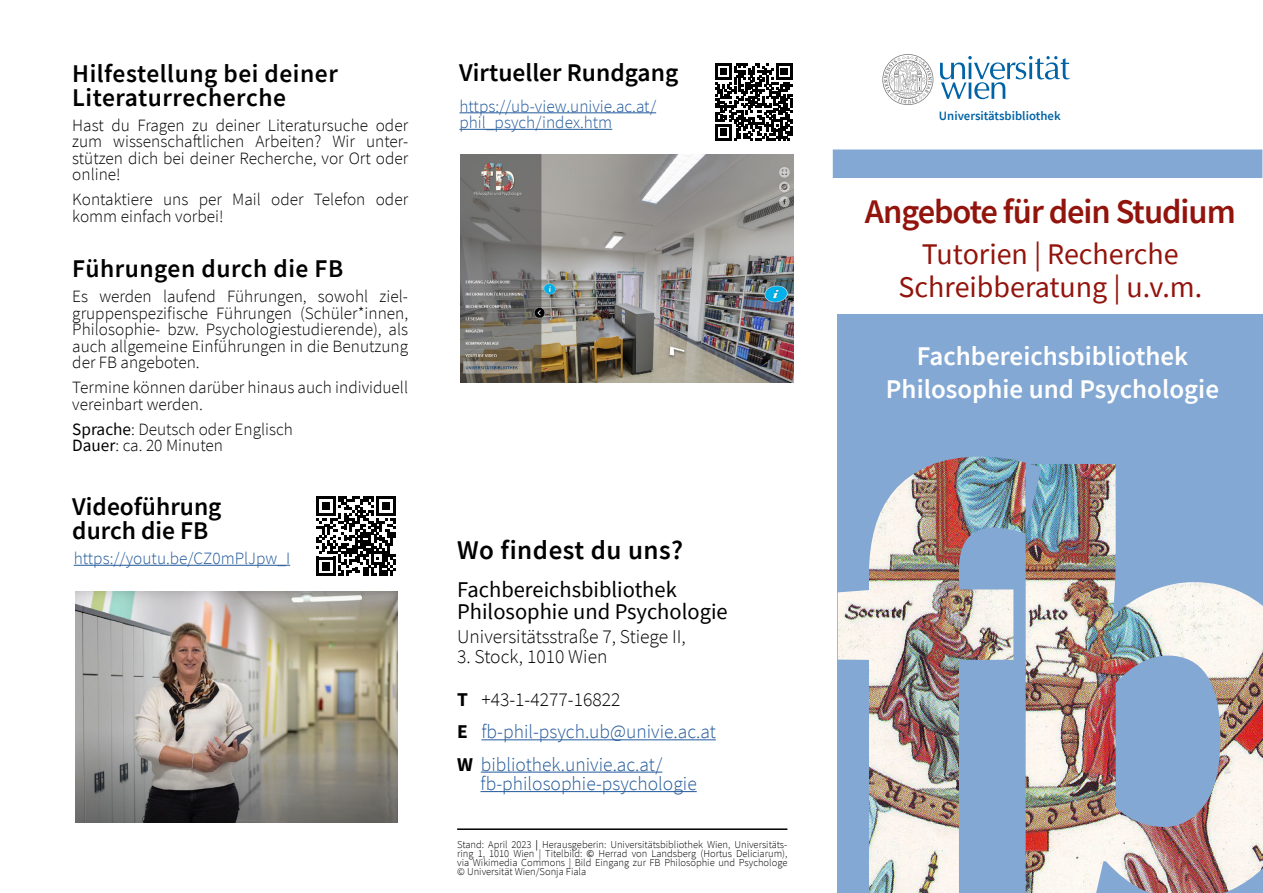
<style>
.page{position:relative;width:1263px;height:893px;background:#fff}
.page>*{position:absolute;margin:0;border:0;box-sizing:border-box;transform-origin:0 0}
.t1{font:600 34.5px "Source Sans Pro";letter-spacing:-.03em;color:#92140c}
.t2{font:30px/33px "Source Sans Pro";color:#92140c;text-align:center}
.t3{font:600 27px/33px "Source Sans Pro";color:#fff;text-align:center}
.t4{font:600 27px "Source Sans Pro";letter-spacing:.02em;color:#000}
.t5{font:600 25.5px/24px "Source Sans Pro";letter-spacing:.01em;color:#000}
.t6{font:22.5px/22.5px "Source Sans Pro";color:#000}
.t7{font:300 19.5px/32.4px "Source Sans Pro";color:#22599b}
.t8{font:300 19.5px "Source Sans Pro";color:#000}
.t9{font:300 17.25px/16.5px "Source Sans Pro";color:#000}
.t10{font:300 17.25px/16.5px "Source Sans Pro";color:#22599b}
.t11{font:600 12.75px "Source Sans Pro";color:#0063a6}
.t12{font:300 10.5px/9px "Source Sans Pro";color:#000;text-align:justify}
.s1{font-weight:400}
.s2{font-weight:700;color:#000}
.s3{color:#000}
</style>
<div class="page">
<hr style="left:481px;top:739px;width:235px;height:1px;background:#22599b">
<hr style="left:481px;top:772px;width:181px;height:1px;background:#22599b">
<hr style="left:480px;top:791px;width:217px;height:1px;background:#22599b">
<svg style="left:940px;top:56px;width:129px;height:43px"></svg>
<svg style="left:882px;top:54px;width:51px;height:51px"></svg>
<div style="left:838px;top:315px;width:425px;height:578px;background:#83a8d3"></div>
<img style="left:838px;top:457px;width:425px;height:436px">
<hr style="left:457px;top:828px;width:330px;height:2px;background:#000">
<div style="left:833px;top:149px;width:429px;height:29px;background:#83a8d3"></div>
<img style="left:76px;top:592px;width:321px;height:231px">
<svg style="left:316px;top:496px;width:80px;height:80px"></svg>
<hr style="left:74px;top:565px;width:216px;height:1px;background:#22599b">
<svg style="left:715px;top:64px;width:77px;height:77px"></svg>
<img style="left:461px;top:155px;width:332px;height:227px">
<hr style="left:459px;top:112px;width:197px;height:1px;background:#22599b">
<hr style="left:459px;top:129px;width:153px;height:1px;background:#22599b">
<h3 class="t5" style="left:72px;top:61px;width:267px">Hilfestellung bei deiner<br>Literaturrecherche</h3>
<p class="t9" style="left:72px;top:117px;width:337px;text-align:justify">Hast du Fragen zu deiner Literatursuche oder zum wissenschaftlichen Arbeiten? Wir unter&shy;stützen dich bei deiner Recherche, vor Ort oder online!</p>
<p class="t9" style="left:72px;top:191px;width:337px">Kontaktiere uns per Mail oder Telefon oder komm einfach vorbei!</p>
<h3 class="t5" style="left:72px;top:257px;width:273px">Führungen durch die FB</h3>
<p class="t9" style="left:72px;top:288px;width:337px;text-align:justify">Es werden laufend Führungen, sowohl ziel&shy;gruppenspezifische Führungen (Schüler*innen, Philosophie- bzw. Psychologiestudierende), als auch allgemeine Einführungen in die Benutzung der FB angeboten.</p>
<p class="t9" style="left:72px;top:379px;width:337px">Termine können darüber hinaus auch individuell vereinbart werden.</p>
<p class="t9" style="left:72px;top:421px;width:222px"><span class="s1">Sprache</span>: Deutsch oder Englisch<br><span class="s1">Dauer</span>: ca. 20 Minuten</p>
<h3 class="t5" style="left:72px;top:494px;width:151px">Videoführung durch die FB</h3>
<p class="t10" style="left:74px;top:550px;width:218px">https://youtu.be/CZ0mPlJpw_I</p>
<h3 class="t5" style="left:459px;top:60px;width:220px">Virtueller Rundgang</h3>
<p class="t10" style="left:459px;top:98px;width:198px">https://ub-view.univie.ac.at/ phil_psych/index.htm</p>
<h3 class="t4" style="left:457px;top:533px;width:227px">Wo findest du uns?</h3>
<h3 class="t6" style="left:457px;top:578px;width:272px">Fachbereichsbibliothek<br>Philosophie und Psychologie</h3>
<p class="t8" style="left:457px;top:625px;width:230px">Universitätsstraße 7, Stiege II,</p>
<p class="t8" style="left:457px;top:644px;width:152px">3. Stock, 1010 Wien</p>
<p class="t7" style="left:457px;top:683px;width:260px"><span class="s2">T</span> <span class="s3">+43-1-4277-16822<br></span><span class="s2">E</span> fb-phil-psych.ub@univie.ac.at<br><span class="s2">W</span> bibliothek.univie.ac.at/</p>
<p class="t7" style="left:480px;top:767px;width:218px">fb-philosophie-psychologie</p>
<p class="t12" style="left:457px;top:840px;width:332px">Stand: April 2023 <span class="s1">|</span> Herausgeberin: Universitätsbibliothek Wien, Universitäts&shy;ring 1, 1010 Wien | Titelbild: <span class="s1">©</span> Herrad von Landsberg (Hortus Deliciarum), via Wikimedia Commons | Bild Eingang zur FB Philosophie und Psychologe © Universität Wien/Sonja Fiala</p>
<p class="t11" style="left:939px;top:108px;width:123px">Universitätsbibliothek</p>
<h1 class="t1" style="left:865px;top:189px;width:372px">Angebote für dein Studium</h1>
<h2 class="t2" style="left:898px;top:238px;width:305px">Tutorien | Recherche<br>Schreibberatung | u.v.m.</h2>
<h3 class="t3" style="left:886px;top:339px;width:335px">Fachbereichsbibliothek<br>Philosophie und Psychologie</h3>
</div>
